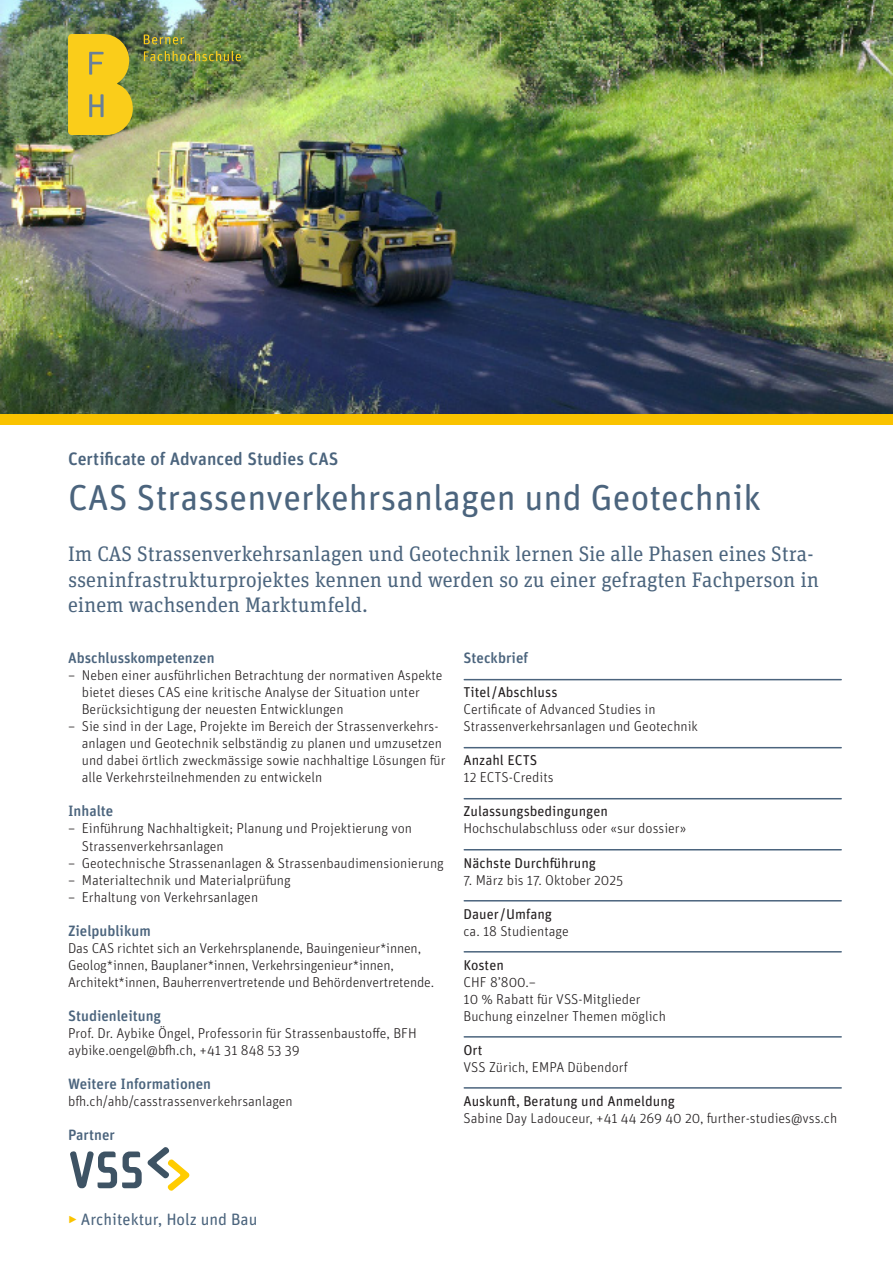
<style>
.page{position:relative;width:893px;height:1263px;background:#fff}
.page>*{position:absolute;margin:0;border:0;box-sizing:border-box;transform-origin:0 0}
.Haupttitel{font:36px "Unit Rounded Pro";color:#4b647d}
.Leadtext{font:21px/25.5px "Unit Slab Pro";color:#4b647d}
.Untertitel_2{font:500 18px "Unit Rounded Pro";color:#4b647d}
.t1{font:16.5px "Unit Rounded Pro";color:#4b647d}
.Untertitel{font:500 15px "Unit Rounded Pro";color:#4b647d}
.Fliesstext{font:300 14.25px/17px "Unit Rounded Pro";color:#231f20}
.Fliesstext-2{font:14.25px "Unit Rounded Pro";color:#231f20}
.s1{font-weight:300;color:#fac300}
</style>
<div class="page">
<img style="left:0;top:0;width:893px;height:415px">
<svg style="left:68px;top:34px;width:65px;height:101px;background:#e3c024"></svg>
<svg style="left:144px;top:35px;width:40px;height:9px"></svg>
<svg style="left:144px;top:51px;width:97px;height:10px"></svg>
<div style="left:0;top:415px;width:893px;height:10px;background:#fac300"></div>
<hr style="left:464px;top:679px;width:377px;height:1px;background:#4b647d">
<hr style="left:464px;top:747px;width:377px;height:1px;background:#4b647d">
<hr style="left:464px;top:798px;width:377px;height:1px;background:#4b647d">
<hr style="left:464px;top:849px;width:377px;height:1px;background:#4b647d">
<hr style="left:464px;top:900px;width:377px;height:1px;background:#4b647d">
<hr style="left:464px;top:951px;width:377px;height:1px;background:#4b647d">
<hr style="left:464px;top:1036px;width:377px;height:1px;background:#4b647d">
<hr style="left:464px;top:1087px;width:377px;height:2px;background:#4b647d">
<svg style="left:148px;top:1147px;width:41px;height:44px"></svg>
<svg style="left:70px;top:1151px;width:72px;height:37px"></svg>
<p class="Untertitel_2" style="left:68px;top:446px;width:272px">Certificate of Advanced Studies CAS</p>
<p class="Haupttitel" style="left:68px;top:473px;width:694px">CAS Strassenverkehrsanlagen und Geotechnik</p>
<p class="Leadtext" style="left:68px;top:541px;width:752px">Im CAS Strassenverkehrsanlagen und Geotechnik lernen Sie alle Phasen eines Stra&shy;sseninfrastrukturprojektes kennen und werden so zu einer gefragten Fachperson in einem wachsenden Marktumfeld.</p>
<p class="Untertitel" style="left:68px;top:648px;width:148px">Abschlusskompetenzen</p>
<p class="Fliesstext" style="left:82px;top:667px;width:362px;text-indent:-14px">– Neben einer ausführlichen Betrachtung der normativen Aspekte bietet dieses CAS eine kritische Analyse der Situation unter<br>Berücksichtigung der neuesten Entwicklungen</p>
<p class="Fliesstext" style="left:82px;top:718px;width:365px;text-indent:-14px">– Sie sind in der Lage, Projekte im Bereich der Strassenverkehrs&shy;anlagen und Geotechnik selbständig zu planen und umzusetzen und dabei örtlich zweckmässige sowie nachhaltige Lösungen für alle Verkehrsteilnehmenden zu entwickeln</p>
<p class="Untertitel" style="left:68px;top:801px;width:47px">Inhalte</p>
<p class="Fliesstext" style="left:82px;top:820px;width:332px;text-indent:-14px">– Einführung Nachhaltigkeit; Planung und Projektierung von<br>Strassenverkehrsanlagen</p>
<p class="Fliesstext" style="left:68px;top:854px;width:377px">– Geotechnische Strassenanlagen &amp; Strassenbaudimensionierung</p>
<p class="Fliesstext" style="left:68px;top:871px;width:224px">– Materialtechnik und Materialprüfung</p>
<p class="Fliesstext" style="left:68px;top:888px;width:192px">– Erhaltung von Verkehrsanlagen</p>
<p class="Untertitel" style="left:68px;top:920px;width:84px">Zielpublikum</p>
<p class="Fliesstext" style="left:68px;top:939px;width:368px">Das CAS richtet sich an Verkehrsplanende, Bauingenieur*innen,<br>Geolog*innen, Bauplaner*innen, Verkehrsingenieur*innen,<br>Architekt*innen, Bauherrenvertretende und Behördenvertretende.</p>
<p class="Untertitel" style="left:68px;top:1005px;width:95px">Studienleitung</p>
<p class="Fliesstext" style="left:68px;top:1024px;width:350px">Prof. Dr. Aybike Öngel, Professorin für Strassenbaustoffe, BFH aybike.oengel@bfh.ch, +41 31 848 53 39</p>
<p class="Untertitel" style="left:68px;top:1073px;width:144px">Weitere Informationen</p>
<p class="Fliesstext" style="left:68px;top:1092px;width:226px">bfh.ch/ahb/casstrassenverkehrsanlagen</p>
<p class="Untertitel" style="left:68px;top:1124px;width:48px">Partner</p>
<p class="Untertitel" style="left:463px;top:648px;width:66px">Steckbrief</p>
<p class="Fliesstext-2" style="left:463px;top:683px;width:96px">Titel /Abschluss</p>
<p class="Fliesstext" style="left:463px;top:701px;width:236px">Certificate of Advanced Studies in<br>Strassenverkehrsanlagen und Geotechnik</p>
<p class="Fliesstext-2" style="left:463px;top:751px;width:75px">Anzahl ECTS</p>
<p class="Fliesstext" style="left:463px;top:769px;width:92px">12 ECTS-Credits</p>
<p class="Fliesstext-2" style="left:463px;top:802px;width:146px">Zulassungsbedingungen</p>
<p class="Fliesstext" style="left:463px;top:820px;width:224px">Hochschulabschluss oder «sur dossier»</p>
<p class="Fliesstext-2" style="left:463px;top:853px;width:134px">Nächste Durchführung</p>
<p class="Fliesstext" style="left:463px;top:871px;width:161px">7. März bis 17. Oktober 2025</p>
<p class="Fliesstext-2" style="left:463px;top:904px;width:90px">Dauer /Umfang</p>
<p class="Fliesstext" style="left:463px;top:922px;width:107px">ca. 18 Studientage</p>
<p class="Fliesstext-2" style="left:463px;top:955px;width:42px">Kosten</p>
<p class="Fliesstext" style="left:463px;top:973px;width:74px">CHF 8’800.–</p>
<p class="Fliesstext" style="left:463px;top:990px;width:179px">10 % Rabatt für VSS-Mitglieder</p>
<p class="Fliesstext" style="left:463px;top:1007px;width:204px">Buchung einzelner Themen möglich</p>
<p class="Fliesstext-2" style="left:463px;top:1040px;width:21px">Ort</p>
<p class="Fliesstext" style="left:463px;top:1058px;width:166px">VSS Zürich, EMPA Dübendorf</p>
<p class="Fliesstext-2" style="left:463px;top:1091px;width:213px">Auskunft, Beratung und Anmeldung</p>
<p class="Fliesstext" style="left:463px;top:1109px;width:375px">Sabine Day Ladouceur, +41 44 269 40 20, further-studies@vss.ch</p>
<p class="t1" style="left:68px;top:1208px;width:191px"><span class="s1">‣</span> Architektur, Holz und Bau</p>
</div>
